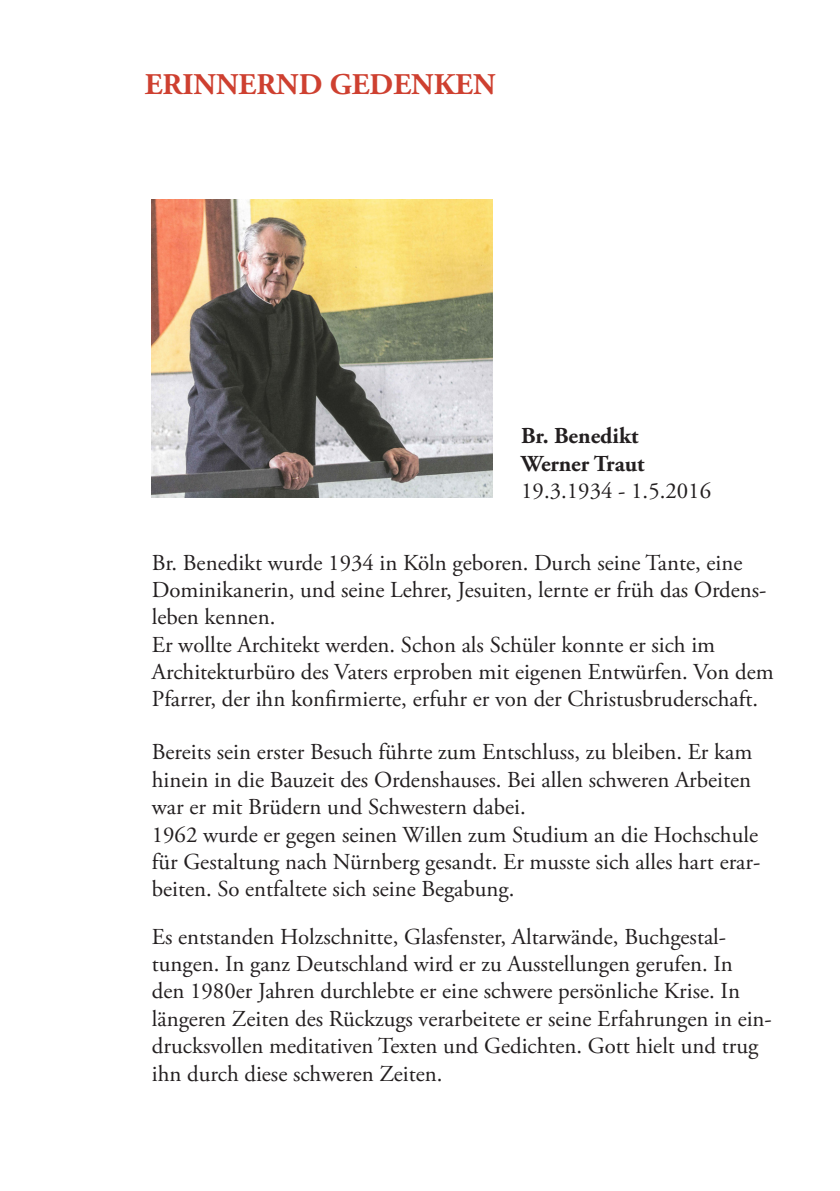
<style>
.page{position:relative;width:840px;height:1191px;background:#fff}
.page>*{position:absolute;margin:0;border:0;box-sizing:border-box;transform-origin:0 0}
.t1{font:700 30px "Adobe Garamond Pro";color:#ce4030}
.t2{font:22.8px/27.4px "Adobe Garamond Pro";color:#231f20}
.t3{font:700 22.8px "Adobe Garamond Pro";color:#231f20}
</style>
<div class="page">
<img style="left:152px;top:200px;width:340px;height:297px">
<p class="t1" style="left:145px;top:67px;width:352px">ERINNERND GEDENKEN</p>
<p class="t3" style="left:521px;top:423px;width:119px">Br. Benedikt</p>
<p class="t3" style="left:521px;top:450px;width:125px">Werner Traut</p>
<p class="t2" style="left:521px;top:478px;width:191px">19.3.1934 - 1.5.2016</p>
<p class="t2" style="left:152px;top:549px;width:616px">Br. Benedikt wurde 1934 in Köln geboren. Durch seine Tante, eine<br>Dominikanerin, und seine Lehrer, Jesuiten, lernte er früh das Ordens&shy;leben kennen.</p>
<p class="t2" style="left:152px;top:631px;width:623px">Er wollte Architekt werden. Schon als Schüler konnte er sich im<br>Architekturbüro des Vaters erproben mit eigenen Entwürfen. Von dem<br>Pfarrer, der ihn konfirmierte, erfuhr er von der Christusbruderschaft.</p>
<p class="t2" style="left:152px;top:739px;width:601px;text-align:justify">Bereits sein erster Besuch führte zum Entschluss, zu bleiben. Er kam hinein in die Bauzeit des Ordenshauses. Bei allen schweren Arbeiten war er mit Brüdern und Schwestern dabei.</p>
<p class="t2" style="left:152px;top:821px;width:609px;text-align:justify">1962 wurde er gegen seinen Willen zum Studium an die Hochschule für Gestaltung nach Nürnberg gesandt. Er musste sich alles hart erar&shy;beiten. So entfaltete sich seine Begabung.</p>
<p class="t2" style="left:152px;top:923px;width:621px">Es entstanden Holzschnitte, Glasfenster, Altarwände, Buchgestal&shy;tungen. In ganz Deutschland wird er zu Ausstellungen gerufen. In<br>den 1980er Jahren durchlebte er eine schwere persönliche Krise. In längeren Zeiten des Rückzugs verarbeitete er seine Erfahrungen in ein&shy;drucksvollen meditativen Texten und Gedichten. Gott hielt und trug ihn durch diese schweren Zeiten.</p>
</div>
